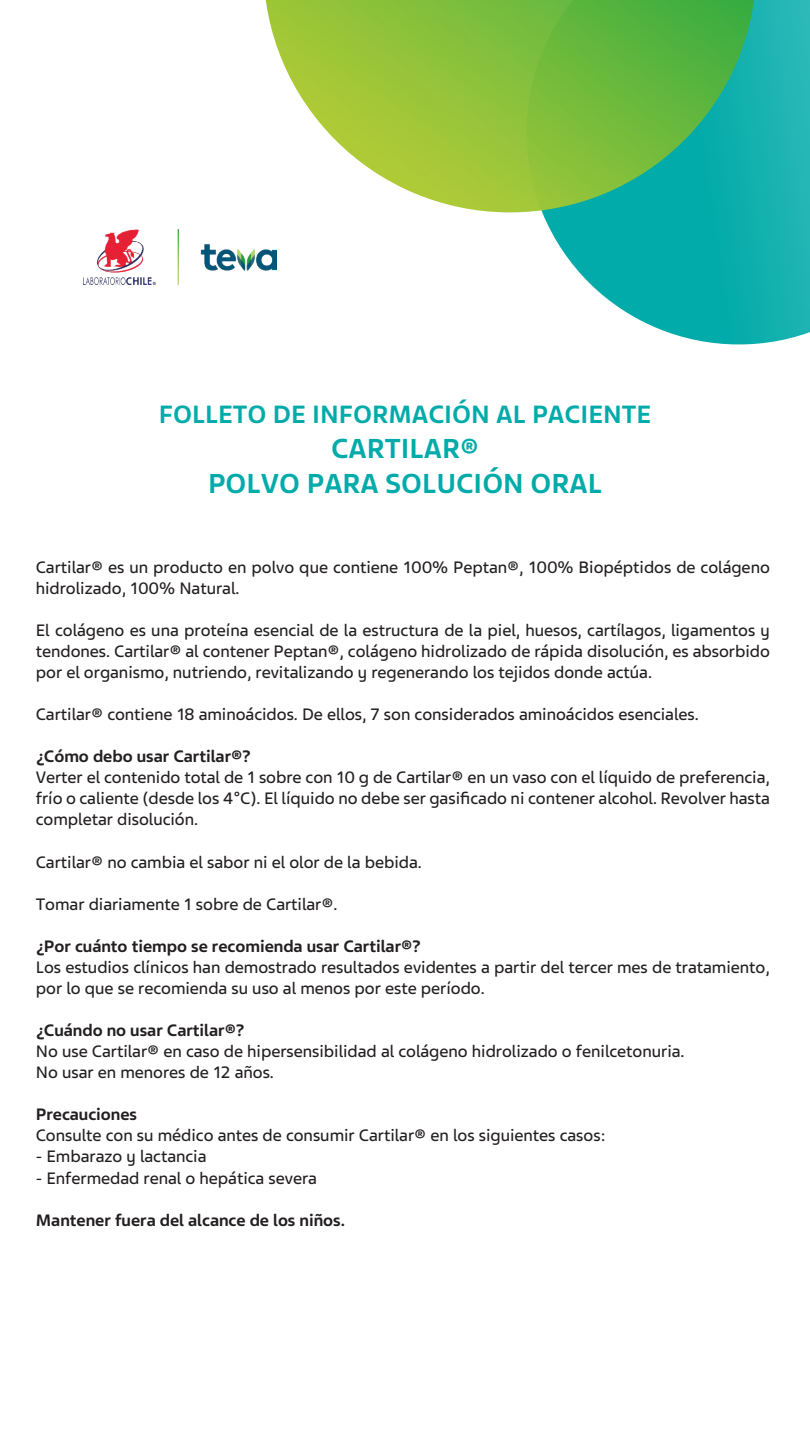
<style>
.page{position:relative;width:810px;height:1440px;background:#fff}
.page>*{position:absolute;margin:0;border:0;box-sizing:border-box;transform-origin:0 0}
.t1{font:700 29.1px/34.9px "Teva Sans";color:#00aba9;text-align:center}
.t2{font:700 26.47px "Teva Sans";color:#00aba9}
.t3{font:17.55px/21.1px "Teva Sans";color:#231f20}
.t4{font:700 17.55px "Teva Sans";color:#231f20}
</style>
<div class="page">
<img style="left:85px;top:229px;width:191px;height:55px">
<svg style="left:498px;top:0;width:312px;height:345px"></svg>
<svg style="left:265px;top:0;width:491px;height:212px"></svg>
<h2 class="t2" style="left:159px;top:399px;width:494px">FOLLETO DE INFORMACIÓN AL PACIENTE</h2>
<h1 class="t1" style="left:208px;top:432px;width:395px">CARTILAR®<br>POLVO PARA SOLUCIÓN ORAL</h1>
<p class="t3" style="left:36px;top:556px;width:736px">Cartilar® es un producto en polvo que contiene 100% Peptan®, 100% Biopéptidos de colágeno hidrolizado, 100% Natural.</p>
<p class="t3" style="left:36px;top:620px;width:736px;text-align:justify">El colágeno es una proteína esencial de la estructura de la piel, huesos, cartílagos, ligamentos y tendones. Cartilar® al contener Peptan®, colágeno hidrolizado de rápida disolución, es absorbido por el organismo, nutriendo, revitalizando y regenerando los tejidos donde actúa.</p>
<p class="t3" style="left:36px;top:704px;width:664px">Cartilar® contiene 18 aminoácidos. De ellos, 7 son considerados aminoácidos esenciales.</p>
<p class="t4" style="left:36px;top:746px;width:216px">¿Cómo debo usar Cartilar®?</p>
<p class="t3" style="left:36px;top:767px;width:736px;text-align:justify">Verter el contenido total de 1 sobre con 10 g de Cartilar® en un vaso con el líquido de preferencia, frío o caliente (desde los 4°C). El líquido no debe ser gasificado ni contener alcohol. Revolver hasta completar disolución.</p>
<p class="t3" style="left:36px;top:851px;width:387px">Cartilar® no cambia el sabor ni el olor de la bebida.</p>
<p class="t3" style="left:36px;top:894px;width:303px">Tomar diariamente 1 sobre de Cartilar®.</p>
<p class="t4" style="left:36px;top:936px;width:386px">¿Por cuánto tiempo se recomienda usar Cartilar®?</p>
<p class="t3" style="left:36px;top:957px;width:736px">Los estudios clínicos han demostrado resultados evidentes a partir del tercer mes de tratamiento, por lo que se recomienda su uso al menos por este período.</p>
<p class="t4" style="left:36px;top:1020px;width:210px">¿Cuándo no usar Cartilar®?</p>
<p class="t3" style="left:36px;top:1041px;width:650px">No use Cartilar® en caso de hipersensibilidad al colágeno hidrolizado o fenilcetonuria.<br>No usar en menores de 12 años.</p>
<p class="t4" style="left:36px;top:1104px;width:103px">Precauciones</p>
<p class="t3" style="left:36px;top:1125px;width:572px">Consulte con su médico antes de consumir Cartilar® en los siguientes casos:</p>
<p class="t3" style="left:36px;top:1146px;width:172px">- Embarazo y lactancia</p>
<p class="t3" style="left:36px;top:1167px;width:283px">- Enfermedad renal o hepática severa</p>
<p class="t4" style="left:36px;top:1209px;width:311px">Mantener fuera del alcance de los niños.</p>
</div>
